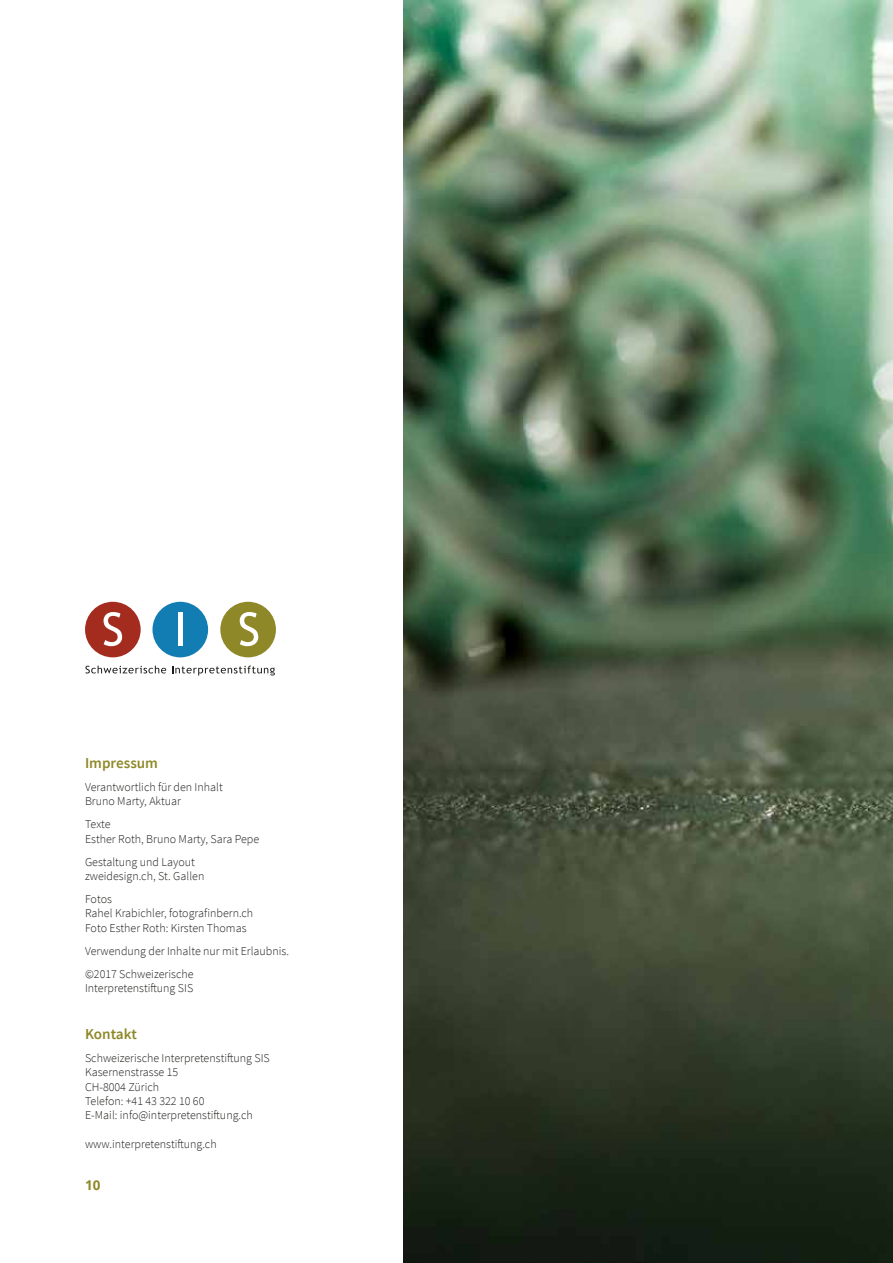
<style>
.page{position:relative;width:893px;height:1263px;background:#fff}
.page>*{position:absolute;margin:0;border:0;box-sizing:border-box;transform-origin:0 0}
.t1{font:600 15.15px "Source Sans Pro";color:#8f8828}
.t2{font:700 13.5px "Open Sans";color:#8f8828}
.t3{font:300 12px/14.4px "Source Sans Pro";color:#1d1d1b}
</style>
<div class="page">
<img style="left:404px;top:0;width:489px;height:1263px">
<div style="left:85px;top:602px;width:56px;height:55px;background:#a32c1f;border-radius:50%"></div>
<div style="left:220px;top:602px;width:56px;height:55px;background:#8f8828;border-radius:50%"></div>
<div style="left:152px;top:602px;width:56px;height:55px;background:#117db2;border-radius:50%"></div>
<svg style="left:104px;top:612px;width:18px;height:34px"></svg>
<div style="left:178px;top:613px;width:5px;height:33px;background:#fff"></div>
<svg style="left:240px;top:612px;width:18px;height:34px"></svg>
<svg style="left:85px;top:666px;width:81px;height:7px"></svg>
<svg style="left:172px;top:666px;width:103px;height:9px"></svg>
<p class="t1" style="left:85px;top:753px;width:75px">Impressum</p>
<p class="t3" style="left:85px;top:780px;width:139px">Verantwortlich für den Inhalt<br>Bruno Marty, Aktuar</p>
<p class="t3" style="left:85px;top:817px;width:176px">Texte<br>Esther Roth, Bruno Marty, Sara Pepe</p>
<p class="t3" style="left:85px;top:854px;width:121px">Gestaltung und Layout zweidesign.ch, St. Gallen</p>
<p class="t3" style="left:85px;top:892px;width:170px">Fotos<br>Rahel Krabichler, fotografinbern.ch<br>Foto Esther Roth: Kirsten Thomas</p>
<p class="t3" style="left:85px;top:939px;width:206px;line-height:23px">Verwendung der Inhalte nur mit Erlaubnis. ©2017 Schweizerische</p>
<p class="t3" style="left:85px;top:981px;width:110px">Interpretenstiftung SIS</p>
<p class="t1" style="left:85px;top:1024px;width:53px">Kontakt</p>
<p class="t3" style="left:85px;top:1051px;width:186px">Schweizerische Interpretenstiftung SIS<br>Kasernenstrasse 15<br>CH-8004 Zürich<br>Telefon: +41 43 322 10 60<br>E-Mail: info@interpretenstiftung.ch</p>
<p class="t3" style="left:85px;top:1137px;width:133px">www.interpretenstiftung.ch</p>
<p class="t2" style="left:85px;top:1176px;width:17px">10</p>
</div>
